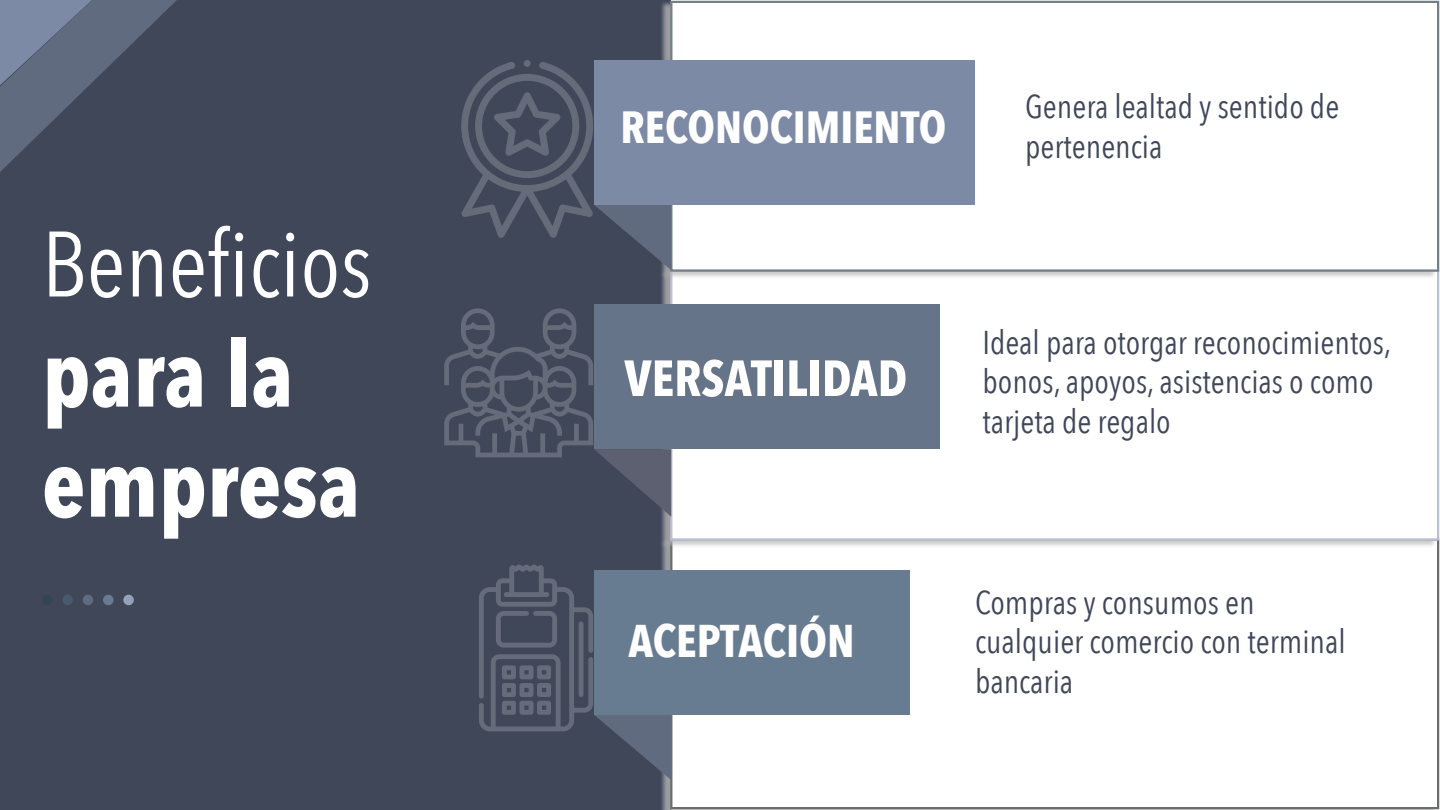
<style>
.page{position:relative;width:1440px;height:810px;background:#fff}
.page>*{position:absolute;margin:0;border:0;box-sizing:border-box;transform-origin:0 0}
.t1{font:700 91.72px/110.1px "Avenir Next Condensed";color:#fff}
.t2{font:91.72px "Avenir Next Condensed";color:#fff}
.t3{font:700 50.25px "Avenir Next Condensed";color:#fff}
.t4{font:700 45.75px "Avenir Next Condensed";color:#fff}
.t5{font:700 45px "Avenir Next Condensed";color:#fff}
.t6{font:33px/39.6px "Avenir Next Condensed";color:#404759}
</style>
<div class="page">
<div style="left:0;top:0;width:670px;height:810px;background:#404759"></div>
<div style="left:660px;top:270px;width:777px;height:278px;background:#bababa;opacity:.75"></div>
<div style="left:671px;top:271px;width:767px;height:268px;background:#fff"></div>
<div style="left:660px;top:1px;width:777px;height:278px;background:#bababa;opacity:.75"></div>
<div style="left:671px;top:2px;width:767px;height:269px;background:#fff"></div>
<div style="left:670px;top:1px;width:769px;height:271px;border:2px solid #748085"></div>
<div style="left:594px;top:60px;width:381px;height:145px;background:#7d8aa6"></div>
<div style="left:594px;top:304px;width:346px;height:145px;background:#657488"></div>
<div style="left:594px;top:570px;width:315px;height:145px;background:#677c91"></div>
<svg style="left:0;top:0;width:177px;height:172px"></svg>
<div style="left:42px;top:595px;width:11px;height:10px;background:#344551;border-radius:50%"></div>
<div style="left:62px;top:595px;width:11px;height:10px;background:#485a6c;border-radius:50%"></div>
<div style="left:83px;top:595px;width:10px;height:10px;background:#616b80;border-radius:50%"></div>
<div style="left:103px;top:595px;width:11px;height:10px;background:#687a94;border-radius:50%"></div>
<div style="left:123px;top:595px;width:11px;height:10px;background:#97a0b9;border-radius:50%"></div>
<div style="left:524px;top:60px;width:7px;height:7px;background:#656b79;border-radius:50%"></div>
<svg style="left:461px;top:62px;width:210px;height:208px"></svg>
<svg style="left:444px;top:308px;width:227px;height:209px"></svg>
<svg style="left:479px;top:564px;width:192px;height:216px"></svg>
<h1 class="t2" style="left:42px;top:186px;width:331px">Beneficios</h1>
<h1 class="t1" style="left:42px;top:319px;width:320px">para la empresa</h1>
<h3 class="t5" style="left:621px;top:99px;width:327px">RECONOCIMIENTO</h3>
<p class="t6" style="left:1025px;top:85px;width:316px">Genera lealtad y sentido de pertenencia</p>
<h2 class="t3" style="left:624px;top:348px;width:285px">VERSATILIDAD</h2>
<h3 class="t4" style="left:628px;top:612px;width:228px">ACEPTACIÓN</h3>
<p class="t6" style="left:983px;top:321px;width:410px">Ideal para otorgar reconocimientos, bonos, apoyos, asistencias o como tarjeta de regalo</p>
<p class="t6" style="left:975px;top:581px;width:372px">Compras y consumos en cualquier comercio con terminal bancaria</p>
</div>
